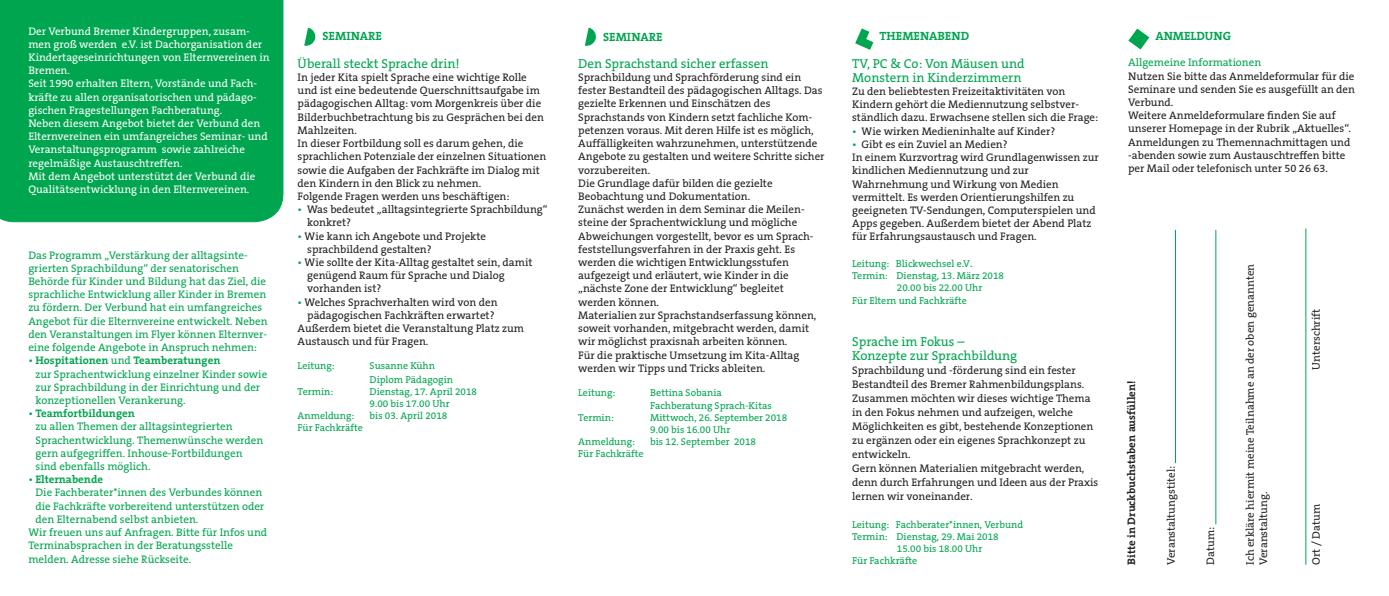
<style>
.page{position:relative;width:1389px;height:596px;background:#fff}
.page>*{position:absolute;margin:0;border:0;box-sizing:border-box;transform-origin:0 0}
.t1{font:13px/14px "The Serif B5 Plain";color:#00a54f}
.t2{font:700 12px "The Serif";color:#00a54f}
.t3{font:11px/13.2px "The Serif B5 Plain";color:#231f20}
.t4{font:11px/13.2px "The Serif B5 Plain";color:#00a54f}
.t5{font:11px/13.2px "The Serif B5 Plain";color:#fff}
.t6{font:700 11px "The Serif";color:#00a54f}
.t7{font:700 11px "The Serif";color:#231f20}
.t8{font:10px/13.2px "The Serif B5 Plain";color:#00a54f}
.s1{font-family:"The Serif B5 Plain";font-weight:400}
.s2{color:#00a54f}
.s3{font-size:11px}
</style>
<div class="page">
<div style="left:0;top:0;width:283px;height:222px;background:#00a54f"></div>
<svg style="left:304px;top:28px;width:12px;height:18px"></svg>
<svg style="left:585px;top:28px;width:11px;height:18px"></svg>
<svg style="left:855px;top:28px;width:18px;height:22px"></svg>
<svg style="left:1128px;top:29px;width:21px;height:20px"></svg>
<hr style="left:1306px;top:228px;width:1px;height:336px;background:#00a54f">
<hr style="left:1216px;top:230px;width:1px;height:294px;background:#00a54f">
<hr style="left:1175px;top:230px;width:1px;height:233px;background:#00a54f">
<p class="t5" style="left:28px;top:25px;width:243px">Der Verbund Bremer Kindergruppen, zusam&shy;men groß werden e.V. ist Dachorganisation der Kindertageseinrichtungen von Elternvereinen in Bremen.<br>Seit 1990 erhalten Eltern, Vorstände und Fach&shy;kräfte zu allen organisatorischen und pädago&shy;gischen Fragestellungen Fachberatung.<br>Neben diesem Angebot bietet der Verbund den Elternvereinen ein umfangreiches Seminar- und Veranstaltungsprogramm sowie zahlreiche regelmäßige Austauschtreffen.<br>Mit dem Angebot unterstützt der Verbund die Qualitätsentwicklung in den Elternvereinen.</p>
<p class="t4" style="left:28px;top:248px;width:241px">Das Programm „Verstärkung der alltagsinte&shy;grierten Sprachbildung“ der senatorischen Behörde für Kinder und Bildung hat das Ziel, die sprachliche Entwicklung aller Kinder in Bremen zu fördern. Der Verbund hat ein umfangreiches Angebot für die Elternvereine entwickelt. Neben den Veranstaltungen im Flyer können Elternver&shy;eine folgende Angebote in Anspruch nehmen:</p>
<p class="t6" style="left:28px;top:353px;width:194px"><span class="s1">•</span> Hospitationen <span class="s1">und</span> Teamberatungen</p>
<p class="t4" style="left:36px;top:367px;width:233px">zur Sprachentwicklung einzelner Kinder sowie zur Sprachbildung in der Einrichtung und der konzeptionellen Verankerung.</p>
<p class="t6" style="left:28px;top:406px;width:108px"><span class="s1">•</span> Teamfortbildungen</p>
<p class="t4" style="left:36px;top:420px;width:229px">zu allen Themen der alltagsintegrierten Sprachentwicklung. Themenwünsche werden gern aufgegriffen. Inhouse-Fortbildungen sind ebenfalls möglich.</p>
<p class="t6" style="left:28px;top:472px;width:76px"><span class="s1">•</span> Elternabende</p>
<p class="t4" style="left:36px;top:486px;width:228px">Die Fachberater*innen des Verbundes können</p>
<p class="t4" style="left:36px;top:499px;width:230px">die Fachkräfte vorbereitend unterstützen oder</p>
<p class="t4" style="left:36px;top:512px;width:164px">den Elternabend selbst anbieten.</p>
<p class="t4" style="left:28px;top:525px;width:240px">Wir freuen uns auf Anfragen. Bitte für Infos und</p>
<p class="t4" style="left:28px;top:539px;width:206px">Terminabsprachen in der Beratungsstelle</p>
<p class="t4" style="left:28px;top:552px;width:164px">melden. Adresse siehe Rückseite.</p>
<p class="t2" style="left:323px;top:28px;width:61px">SEMINARE</p>
<p class="t1" style="left:298px;top:57px;width:164px">Überall steckt Sprache drin!</p>
<p class="t3" style="left:298px;top:71px;width:250px">In jeder Kita spielt Sprache eine wichtige Rolle und ist eine bedeutende Querschnittsaufgabe im pädagogischen Alltag: vom Morgenkreis über die Bilderbuchbetrachtung bis zu Gesprächen bei den Mahlzeiten.<br>In dieser Fortbildung soll es darum gehen, die sprachlichen Potenziale der einzelnen Situationen sowie die Aufgaben der Fachkräfte im Dialog mit den Kindern in den Blick zu nehmen.<br>Folgende Fragen werden uns beschäftigen:</p>
<p class="t3" style="left:307px;top:203px;width:242px;text-indent:-10px"><span class="s2">•</span> Was bedeutet „alltagsintegrierte Sprachbildung“ konkret?</p>
<p class="t3" style="left:307px;top:229px;width:180px;text-indent:-10px"><span class="s2">•</span> Wie kann ich Angebote und Projekte sprachbildend gestalten?</p>
<p class="t3" style="left:307px;top:256px;width:227px;text-indent:-10px"><span class="s2">•</span> Wie sollte der Kita-Alltag gestaltet sein, damit genügend Raum für Sprache und Dialog vorhanden ist?</p>
<p class="t3" style="left:298px;top:295px;width:201px"><span class="s2">•</span> Welches Sprachverhalten wird von den</p>
<p class="t3" style="left:307px;top:309px;width:189px">pädagogischen Fachkräften erwartet?</p>
<p class="t3" style="left:298px;top:322px;width:228px">Außerdem bietet die Veranstaltung Platz zum</p>
<p class="t3" style="left:298px;top:335px;width:132px">Austausch und für Fragen.</p>
<p class="t8" style="left:298px;top:359px;width:39px">Leitung:</p>
<p class="t8" style="left:370px;top:359px;width:85px">Susanne Kühn<br>Diplom Pädagogin</p>
<p class="t8" style="left:298px;top:384px;width:37px">Termin:</p>
<p class="t8" style="left:370px;top:385px;width:109px;line-height:12px">Dienstag, 17. April 2018<br>9.00 bis 17.00 Uhr</p>
<p class="t8" style="left:298px;top:408px;width:58px">Anmeldung:</p>
<p class="t8" style="left:370px;top:408px;width:79px">bis 03. April 2018</p>
<p class="t8" style="left:298px;top:420px;width:67px">Für Fachkräfte</p>
<p class="t2" style="left:603px;top:29px;width:61px">SEMINARE</p>
<p class="t2" style="left:879px;top:28px;width:91px">THEMENABEND</p>
<p class="t2" style="left:1155px;top:28px;width:77px">ANMELDUNG</p>
<p class="t4" style="left:1128px;top:56px;width:135px">Allgemeine Informationen</p>
<p class="t3" style="left:1128px;top:69px;width:228px">Nutzen Sie bitte das Anmeldeformular für die Seminare und senden Sie es ausgefüllt an den Verbund.<br>Weitere Anmeldeformulare finden Sie auf unserer Homepage in der Rubrik „Aktuelles“.<br>Anmeldungen zu Themennachmittagen und -abenden sowie zum Austauschtreffen bitte per Mail oder telefonisch unter 50 26 63.</p>
<p class="t1" style="left:578px;top:57px;width:192px">Den Sprachstand sicher erfassen</p>
<p class="t3" style="left:578px;top:71px;width:248px">Sprachbildung und Sprachförderung sind ein fester Bestandteil des pädagogischen Alltags. Das gezielte Erkennen und Einschätzen des Sprachstands von Kindern setzt fachliche Kom&shy;petenzen voraus. Mit deren Hilfe ist es möglich, Auffälligkeiten wahrzunehmen, unterstützende Angebote zu gestalten und weitere Schritte sicher vorzubereiten.<br>Die Grundlage dafür bilden die gezielte Beobachtung und Dokumentation.<br>Zunächst werden in dem Seminar die Meilen&shy;steine der Sprachentwicklung und mögliche Abweichungen vorgestellt, bevor es um Sprach&shy;feststellungsverfahren in der Praxis geht. Es werden die wichtigen Entwicklungsstufen aufgezeigt und erläutert, wie Kinder in die „nächste Zone der Entwicklung“ begleitet<br>werden können.<br>Materialien zur Sprachstandserfassung können, soweit vorhanden, mitgebracht werden, damit wir möglichst praxisnah arbeiten können.<br>Für die praktische Umsetzung im Kita-Alltag werden wir Tipps und Tricks ableiten.</p>
<p class="t8" style="left:578px;top:386px;width:39px">Leitung:</p>
<p class="t8" style="left:650px;top:386px;width:123px">Bettina Sobania<br>Fachberatung Sprach-Kitas</p>
<p class="t8" style="left:578px;top:411px;width:37px">Termin:</p>
<p class="t8" style="left:650px;top:411px;width:139px;line-height:12px">Mittwoch, 26. September 2018<br>9.00 bis 16.00 Uhr</p>
<p class="t8" style="left:578px;top:435px;width:58px">Anmeldung:</p>
<p class="t8" style="left:650px;top:435px;width:107px">bis 12. September 2018</p>
<p class="t8" style="left:578px;top:447px;width:67px">Für Fachkräfte</p>
<p class="t1" style="left:852px;top:57px;width:174px">TV, PC &amp; Co: Von Mäusen und<br>Monstern in Kinderzimmern</p>
<p class="t3" style="left:852px;top:85px;width:248px">Zu den beliebtesten Freizeitaktivitäten von<br>Kindern gehört die Mediennutzung selbstver&shy;ständlich dazu. Erwachsene stellen sich die Frage:</p>
<p class="t3" style="left:852px;top:125px;width:205px"><span class="s2">•</span> Wie wirken Medieninhalte auf Kinder?</p>
<p class="t3" style="left:852px;top:138px;width:248px"><span class="s2">•</span> Gibt es ein Zuviel an Medien?<br>In einem Kurzvortrag wird Grundlagenwissen zur kindlichen Mediennutzung und zur Wahrnehmung und Wirkung von Medien vermittelt. Es werden Orientierungshilfen zu geeigneten TV-Sendungen, Computerspielen und Apps gegeben. Außerdem bietet der Abend Platz für Erfahrungsaustausch und Fragen.</p>
<p class="t8" style="left:852px;top:257px;width:122px">Leitung: Blickwechsel e.V<span class="s3">.</span></p>
<p class="t8" style="left:852px;top:269px;width:153px">Termin: Dienstag, 13. März 2018</p>
<p class="t8" style="left:897px;top:281px;width:87px">20.00 bis 22.00 Uhr</p>
<p class="t8" style="left:852px;top:294px;width:116px">Für Eltern und Fachkräfte</p>
<p class="t1" style="left:852px;top:335px;width:167px">Sprache im Fokus –<br>Konzepte zur Sprachbildung</p>
<p class="t3" style="left:852px;top:363px;width:248px;line-height:14px">Sprachbildung und -förderung sind ein fester Bestandteil des Bremer Rahmenbildungsplans.<br>Zusammen möchten wir dieses wichtige Thema in den Fokus nehmen und aufzeigen, welche Möglichkeiten es gibt, bestehende Konzeptionen zu ergänzen oder ein eigenes Sprachkonzept zu entwickeln.<br>Gern können Materialien mitgebracht werden, denn durch Erfahrungen und Ideen aus der Praxis lernen wir voneinander.</p>
<p class="t8" style="left:852px;top:517px;width:173px">Leitung: Fachberater*innen, Verbund</p>
<p class="t8" style="left:852px;top:529px;width:148px">Termin: Dienstag, 29. Mai 2018</p>
<p class="t8" style="left:897px;top:541px;width:87px">15.00 bis 18.00 Uhr</p>
<p class="t8" style="left:852px;top:553px;width:67px">Für Fachkräfte</p>
<p class="t3" style="left:1244px;top:564px;width:302px;rotate:-90deg">Ich erkläre hiermit meine Teilnahme an der oben genannten<br>Veranstaltung.</p>
<p class="t3" style="left:1310px;top:369px;width:62px;rotate:-90deg">Unterschrift</p>
<p class="t7" style="left:1124px;top:564px;width:186px;rotate:-90deg">Bitte in Druckbuchstaben ausfüllen!</p>
<p class="t3" style="left:1165px;top:564px;width:101px;rotate:-90deg">Veranstaltungstitel:</p>
<p class="t3" style="left:1310px;top:564px;width:62px;rotate:-90deg">Ort / Datum</p>
<p class="t3" style="left:1204px;top:564px;width:39px;rotate:-90deg">Datum:</p>
</div>
